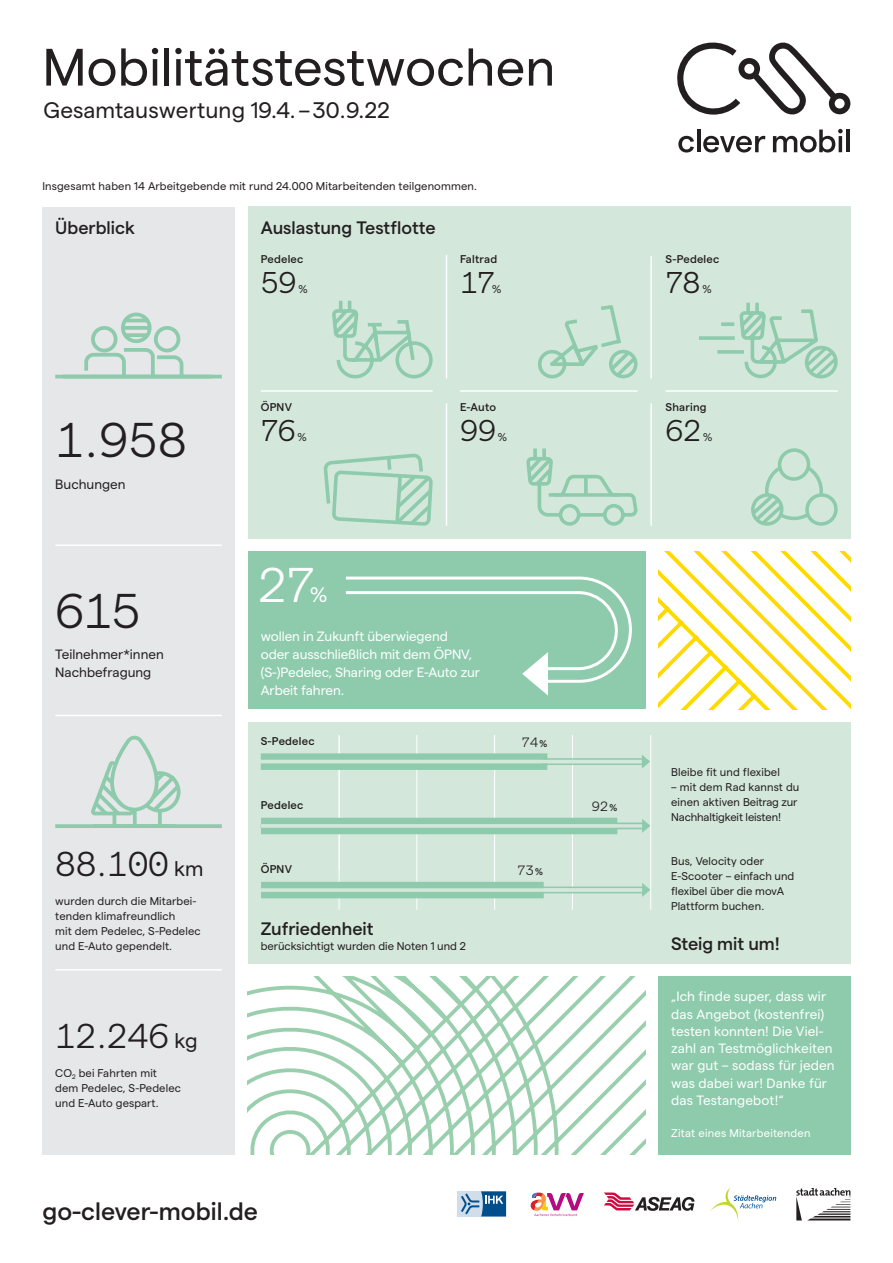
<style>
.page{position:relative;width:893px;height:1263px;background:#fff}
.page>*{position:absolute;margin:0;border:0;box-sizing:border-box;transform-origin:0 0}
.t1{font:52.5px "Matter";color:#231f20}
.t2{font:300 48.75px "Matter Mono";letter-spacing:-.01em;color:#231f20}
.t3{font:300 48.75px "Matter Mono";color:#fff}
.t4{font:300 34.5px "Matter Mono";color:#231f20}
.t5{font:300 30px "Matter Mono";letter-spacing:-.02em;color:#231f20}
.t6{font:500 24.97px "Matter";color:#231f20}
.t7{font:22.5px "Matter";letter-spacing:.005em;color:#231f20}
.t8{font:21px "Matter";color:#fff}
.t9{font:500 18px "Matter";color:#231f20}
.t10{font:13.5px/17.2px "Matter";color:#fff}
.t11{font:13.5px/18px "Matter";color:#231f20}
.t12{font:300 13.5px "Matter Mono";color:#231f20}
.t13{font:11.25px/15px "Matter";letter-spacing:.01em;color:#231f20}
.t14{font:11.25px/15px "Matter";letter-spacing:-.01em;color:#231f20}
.t15{font:500 11.25px "Matter";letter-spacing:.02em;color:#231f20}
.t16{font:11.25px "Matter";letter-spacing:.02em;color:#fff}
.s1{font-family:"Matter";font-weight:400;font-size:21px}
.s2{font-family:"Matter";font-weight:500;font-size:9.75px}
</style>
<div class="page">
<div style="left:248px;top:207px;width:602px;height:332px;background:#d4e7db"></div>
<svg style="left:677px;top:43px;width:173px;height:72px"></svg>
<svg style="left:678px;top:136px;width:16px;height:17px"></svg>
<hr style="left:697px;top:130px;width:4px;height:22px;background:#231f20">
<svg style="left:703px;top:136px;width:62px;height:17px"></svg>
<svg style="left:773px;top:129px;width:70px;height:24px"></svg>
<hr style="left:846px;top:130px;width:4px;height:22px;background:#231f20">
<div style="left:248px;top:552px;width:397px;height:157px;background:#8dcbac"></div>
<hr style="left:446px;top:403px;width:1px;height:123px;background:#fff">
<hr style="left:446px;top:255px;width:1px;height:123px;background:#fff">
<div style="left:658px;top:976px;width:192px;height:178px;background:#8dcbac"></div>
<div style="left:248px;top:722px;width:602px;height:241px;background:#d4e7db"></div>
<svg style="left:323px;top:453px;width:110px;height:73px"></svg>
<div style="left:765px;top:462px;width:58px;height:58px;border:4px solid #8dcbac;border-radius:50%"></div>
<svg style="left:751px;top:491px;width:35px;height:35px"></svg>
<svg style="left:803px;top:492px;width:35px;height:34px"></svg>
<svg style="left:776px;top:448px;width:35px;height:33px"></svg>
<svg style="left:739px;top:302px;width:99px;height:77px"></svg>
<hr style="left:699px;top:336px;width:36px;height:4px;background:#96ceb2">
<hr style="left:717px;top:350px;width:27px;height:4px;background:#97ceb2">
<svg style="left:721px;top:322px;width:13px;height:4px"></svg>
<svg style="left:538px;top:305px;width:100px;height:74px"></svg>
<svg style="left:332px;top:300px;width:101px;height:79px"></svg>
<svg style="left:526px;top:448px;width:112px;height:78px"></svg>
<hr style="left:665px;top:390px;width:173px;height:2px;background:#fff">
<hr style="left:460px;top:390px;width:177px;height:2px;background:#fff">
<hr style="left:261px;top:390px;width:172px;height:2px;background:#fff">
<hr style="left:650px;top:403px;width:2px;height:123px;background:#fff">
<hr style="left:650px;top:256px;width:2px;height:122px;background:#fff">
<svg style="left:345px;top:576px;width:287px;height:119px"></svg>
<hr style="left:339px;top:735px;width:1px;height:175px;background:#fff">
<hr style="left:416px;top:735px;width:1px;height:175px;background:#fff">
<hr style="left:572px;top:735px;width:1px;height:175px;background:#fff">
<hr style="left:494px;top:735px;width:1px;height:175px;background:#fff">
<hr style="left:650px;top:735px;width:1px;height:175px;background:#fff">
<div style="left:261px;top:882px;width:283px;height:16px;background:#8dcbac"></div>
<svg style="left:261px;top:888px;width:312px;height:4px"></svg>
<hr style="left:261px;top:886px;width:384px;height:2px;background:#8dcbac">
<hr style="left:261px;top:892px;width:384px;height:1px;background:#8dcbac">
<svg style="left:642px;top:883px;width:8px;height:14px"></svg>
<div style="left:261px;top:818px;width:356px;height:16px;background:#8dcbac"></div>
<hr style="left:260px;top:824px;width:386px;height:4px;background:#cbe3d7">
<svg style="left:642px;top:819px;width:8px;height:14px"></svg>
<hr style="left:261px;top:822px;width:384px;height:2px;background:#8dcbac">
<hr style="left:261px;top:828px;width:384px;height:1px;background:#8dcbac">
<svg style="left:261px;top:753px;width:286px;height:17px;background:#93cdaf"></svg>
<hr style="left:259px;top:760px;width:383px;height:3px;background:#d4e7db">
<hr style="left:543px;top:758px;width:101px;height:2px;background:#8dcbac">
<hr style="left:541px;top:763px;width:103px;height:2px;background:#8dcbac">
<svg style="left:642px;top:755px;width:8px;height:14px"></svg>
<div style="left:43px;top:207px;width:192px;height:947px;background:#e6e7e9"></div>
<hr style="left:55px;top:544px;width:167px;height:2px;background:#fff">
<hr style="left:55px;top:715px;width:167px;height:1px;background:#fff">
<hr style="left:55px;top:969px;width:167px;height:1px;background:#fff">
<svg style="left:59px;top:312px;width:156px;height:67px"></svg>
<svg style="left:658px;top:552px;width:192px;height:157px"></svg>
<svg style="left:796px;top:1188px;width:54px;height:32px"></svg>
<svg style="left:461px;top:1191px;width:45px;height:25px"></svg>
<svg style="left:604px;top:1193px;width:90px;height:17px"></svg>
<svg style="left:531px;top:1192px;width:53px;height:24px"></svg>
<svg style="left:710px;top:1188px;width:66px;height:33px"></svg>
<svg style="left:248px;top:976px;width:397px;height:178px"></svg>
<svg style="left:91px;top:735px;width:90px;height:89px"></svg>
<hr style="left:55px;top:824px;width:167px;height:4px;background:#8dcbac">
<hr style="left:55px;top:375px;width:167px;height:3px;background:#8dcbac">
<h1 class="t1" style="left:43px;top:29px;width:514px">Mobilitätstestwochen</h1>
<h3 class="t7" style="left:44px;top:94px;width:348px">Gesamtauswertung 19.4. –30.9.22</h3>
<p class="t13" style="left:43px;top:177px;width:436px">Insgesamt haben 14 Arbeitgebende mit rund 24.000 Mitarbeitenden teilgenommen.</p>
<h3 class="t9" style="left:55px;top:214px;width:81px">Überblick</h3>
<h2 class="t2" style="left:55px;top:405px;width:133px">1.958</h2>
<p class="t11" style="left:55px;top:474px;width:72px">Buchungen</p>
<h2 class="t2" style="left:55px;top:576px;width:87px">615</h2>
<p class="t11" style="left:55px;top:644px;width:110px">Teilnehmer*innen<br>Nachbefragung</p>
<h3 class="t4" style="left:55px;top:839px;width:150px">88.100 <span class="s1">km</span></h3>
<p class="t13" style="left:55px;top:893px;width:147px">wurden durch die Mitarbei&shy;tenden klimafreundlich<br>mit dem Pedelec, S-Pedelec und E-Auto gependelt.</p>
<h3 class="t4" style="left:55px;top:1010px;width:144px">12.246 <span class="s1">kg</span></h3>
<p class="t13" style="left:55px;top:1064px;width:127px">CO<sub>2</sub> bei Fahrten mit dem Pedelec, S-Pedelec und E-Auto gespart.</p>
<h3 class="t9" style="left:261px;top:214px;width:176px">Auslastung Testflotte</h3>
<p class="t15" style="left:261px;top:251px;width:44px">Pedelec</p>
<p class="t15" style="left:460px;top:251px;width:39px">Faltrad</p>
<p class="t15" style="left:665px;top:251px;width:55px">S-Pedelec</p>
<h3 class="t5" style="left:261px;top:261px;width:37px">59</h3>
<p class="t13" style="left:298px;top:280px;width:11px">%</p>
<h3 class="t5" style="left:460px;top:260px;width:37px">17</h3>
<p class="t13" style="left:492px;top:280px;width:11px">%</p>
<h3 class="t5" style="left:665px;top:260px;width:37px">78</h3>
<p class="t13" style="left:703px;top:280px;width:11px">%</p>
<p class="t15" style="left:261px;top:399px;width:33px">ÖPNV</p>
<p class="t15" style="left:460px;top:399px;width:37px">E-Auto</p>
<p class="t15" style="left:665px;top:399px;width:43px">Sharing</p>
<h3 class="t5" style="left:261px;top:409px;width:37px">76</h3>
<p class="t13" style="left:297px;top:428px;width:11px">%</p>
<h3 class="t5" style="left:460px;top:408px;width:37px">99</h3>
<p class="t13" style="left:498px;top:428px;width:11px">%</p>
<h3 class="t5" style="left:665px;top:408px;width:37px">62</h3>
<p class="t13" style="left:703px;top:428px;width:11px">%</p>
<h2 class="t3" style="left:258px;top:549px;width:59px">27</h2>
<h3 class="t8" style="left:310px;top:579px;width:19px">%</h3>
<p class="t10" style="left:261px;top:626px;width:221px;line-height:18px">wollen in Zukunft überwiegend oder ausschließlich mit dem ÖPNV, (S-)Pedelec, Sharing oder E-Auto zur<br>Arbeit fahren.</p>
<p class="t15" style="left:261px;top:733px;width:55px">S-Pedelec</p>
<p class="t12" style="left:522px;top:732px;width:27px">74<span class="s2">%</span></p>
<p class="t15" style="left:261px;top:797px;width:44px">Pedelec</p>
<p class="t15" style="left:261px;top:861px;width:33px">ÖPNV</p>
<h3 class="t9" style="left:261px;top:915px;width:114px">Zufriedenheit</h3>
<p class="t13" style="left:261px;top:938px;width:207px">berücksichtigt wurden die Noten 1 und 2</p>
<p class="t12" style="left:518px;top:860px;width:27px">73<span class="s2">%</span></p>
<p class="t12" style="left:592px;top:796px;width:27px">92<span class="s2">%</span></p>
<p class="t13" style="left:671px;top:763px;width:110px">Bleibe fit und flexibel</p>
<p class="t14" style="left:671px;top:778px;width:130px">– mit dem Rad kannst du einen aktiven Beitrag zur<br>Nachhaltigkeit leisten!</p>
<p class="t13" style="left:671px;top:852px;width:125px">Bus, Velocity oder<br>E-Scooter – einfach und flexibel über die movA<br>Plattform buchen.</p>
<h3 class="t9" style="left:671px;top:931px;width:110px">Steig mit um!</h3>
<p class="t10" style="left:671px;top:987px;width:165px">„Ich finde super, dass wir das Angebot (kostenfrei) testen konnten! Die Viel&shy;zahl an Testmöglichkeiten war gut – sodass für jeden was dabei war! Danke für das Testangebot!“</p>
<p class="t16" style="left:671px;top:1125px;width:141px">Zitat eines Mitarbeitenden</p>
<h3 class="t6" style="left:43px;top:1193px;width:217px">go-clever-mobil.de</h3>
</div>
